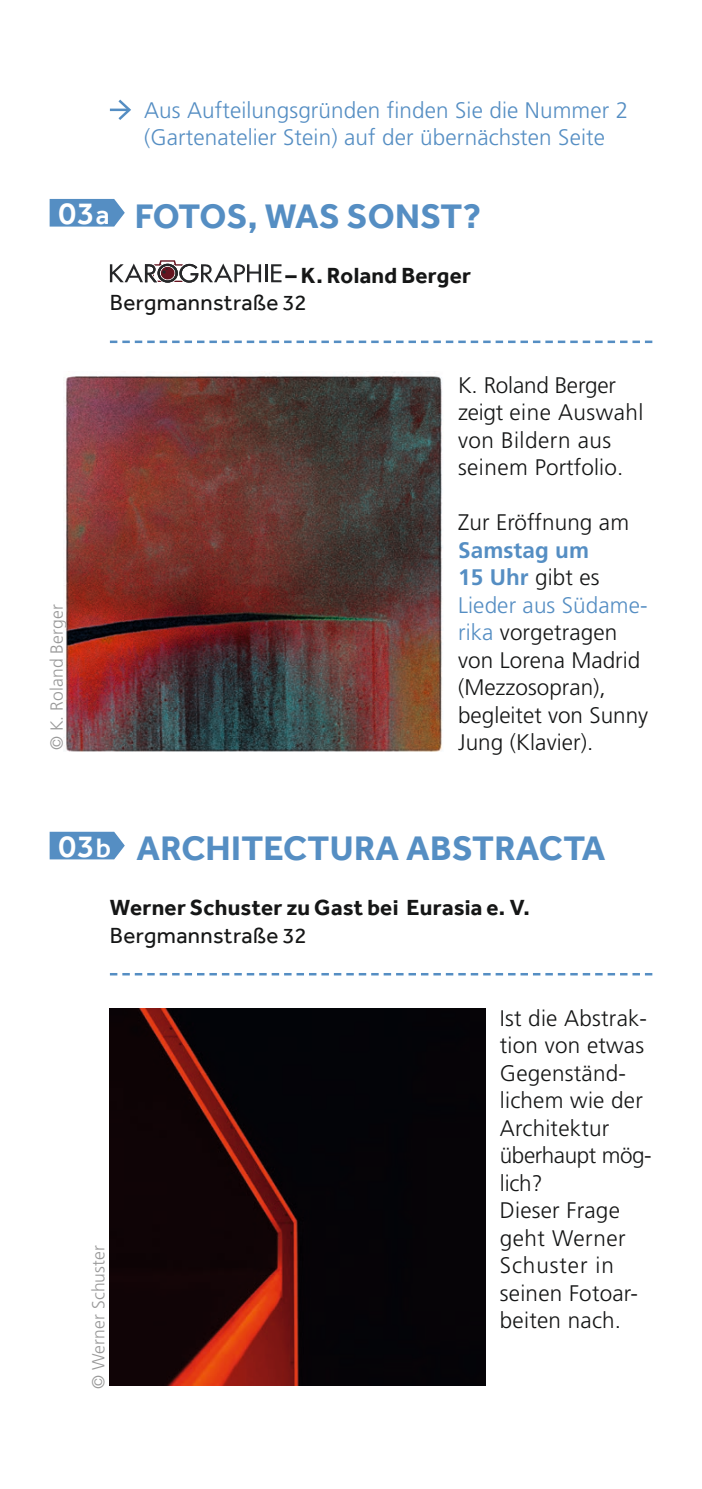
<style>
.page{position:relative;width:702px;height:1489px;background:#fff}
.page>*{position:absolute;margin:0;border:0;box-sizing:border-box;transform-origin:0 0}
.t1{font:700 35px "Effra";letter-spacing:.01em;color:#558ec3}
.t2{font:300 22.5px/27.5px "Frutiger LT Std";letter-spacing:.005em;color:#151616}
.t3{font:300 22.5px/27.5px "Frutiger LT Pro";letter-spacing:.005em;color:#558ec3}
.t4{font:700 22.5px "Effra";letter-spacing:.015em;color:#151616}
.t5{font:22.5px "Effra";letter-spacing:.015em;color:#151616}
.t6{font:300 17.5px "Frutiger LT Pro";letter-spacing:.005em;color:#999}
.s1{font-weight:500;font-size:32.5px;color:#fff}
.s2{font-weight:500;font-size:27.5px;color:#fff}
.s3{font-weight:700;color:#558ec3}
.s4{color:#558ec3}
</style>
<div class="page">
<svg style="left:50px;top:199px;width:75px;height:27px;background:#6196c7"></svg>
<svg style="left:110px;top:340px;width:542px;height:3px"></svg>
<svg style="left:110px;top:260px;width:171px;height:23px"></svg>
<img style="left:64px;top:372px;width:379px;height:380px">
<svg style="left:50px;top:831px;width:75px;height:28px;background:#6599c8"></svg>
<svg style="left:110px;top:973px;width:542px;height:2px"></svg>
<img style="left:110px;top:1008px;width:375px;height:377px">
<svg style="left:110px;top:99px;width:21px;height:21px"></svg>
<p class="t3" style="left:144px;top:96px;width:485px">Aus Aufteilungsgründen finden Sie die Nummer 2 (Gartenatelier Stein) auf der übernächsten Seite</p>
<h1 class="t1" style="left:58px;top:195px;width:424px"><span class="s1">03</span><span class="s2">a</span> FOTOS, WAS SONST?</h1>
<p class="t4" style="left:285px;top:262px;width:187px">– K. Roland Berger</p>
<p class="t5" style="left:110px;top:289px;width:198px">Bergmannstraße 32</p>
<p class="t6" style="left:46px;top:750px;width:147px;rotate:-90deg">© K. Roland Berger</p>
<p class="t2" style="left:458px;top:371px;width:187px">K. Roland Berger zeigt eine Auswahl von Bildern aus seinem Portfolio.</p>
<p class="t2" style="left:458px;top:509px;width:172px">Zur Eröffnung am</p>
<p class="t2" style="left:458px;top:536px;width:192px"><span class="s3">Samstag um<br>15 Uhr</span> gibt es<br><span class="s4">Lieder aus Südame&shy;rika</span> vorgetragen von Lorena Madrid (Mezzosopran), begleitet von Sunny<br>Jung (Klavier).</p>
<h1 class="t1" style="left:58px;top:827px;width:548px"><span class="s1">03</span><span class="s2">b</span> ARCHITECTURA ABSTRACTA</h1>
<p class="t4" style="left:110px;top:894px;width:421px">Werner Schuster zu Gast bei Eurasia e. V.</p>
<p class="t5" style="left:110px;top:922px;width:198px">Bergmannstraße 32</p>
<p class="t6" style="left:88px;top:1388px;width:145px;rotate:-90deg">© Werner Schuster</p>
<p class="t2" style="left:500px;top:1004px;width:151px">Ist die Abstrak&shy;tion von etwas<br>Gegenständ&shy;lichem wie der<br>Architektur überhaupt mög&shy;lich?<br>Dieser Frage geht Werner<br>Schuster in seinen Fotoar&shy;beiten nach.</p>
</div>
